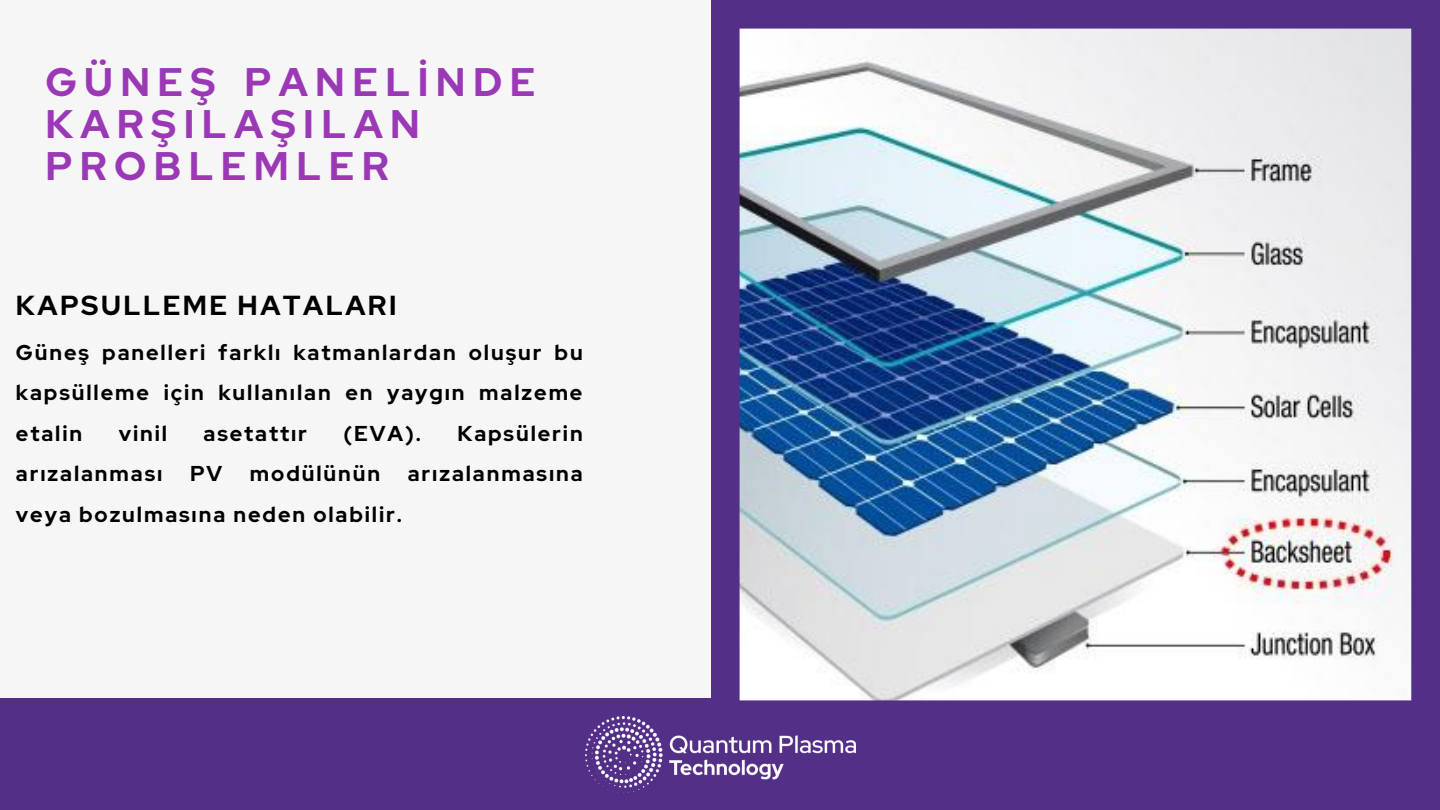
<style>
.page{position:relative;width:1440px;height:810px;background:#f6f6f6}
.page>*{position:absolute;margin:0;border:0;box-sizing:border-box;transform-origin:0 0}
.t1{font:700 39.7px/41.7px "Red Hat Display";letter-spacing:.185em;color:#9a38b6}
.t2{font:700 27.4px "Red Hat Display";letter-spacing:.09em;color:#000}
.t3{font:700 21.4px/40.5px "Red Hat Display";letter-spacing:.09em;color:#000;text-align:justify}
</style>
<div class="page">
<div style="left:1px;top:698px;width:1439px;height:112px;background:#532f87"></div>
<img style="left:585px;top:716px;width:270px;height:77px">
<svg style="left:711px;top:0;width:729px;height:729px"></svg>
<h1 class="t1" style="left:45px;top:61px;width:491px">GÜNEŞ PANELİNDE<br>KARŞILAŞILAN<br>PROBLEMLER</h1>
<p class="t2" style="left:16px;top:287px;width:382px">KAPSULLEME HATALARI</p>
<p class="t3" style="left:16px;top:332px;width:568px">Güneş panelleri farklı katmanlardan oluşur bu kapsülleme için kullanılan en yaygın malzeme etalin</p>
<p class="t3" style="left:119px;top:413px;width:50px">vinil</p>
<p class="t3" style="left:204px;top:413px;width:105px">asetattır</p>
<p class="t3" style="left:343px;top:413px;width:79px">(EVA).</p>
<p class="t3" style="left:457px;top:413px;width:127px">Kapsülerin</p>
<p class="t3" style="left:16px;top:453px;width:148px">arızalanması</p>
<p class="t3" style="left:190px;top:453px;width:34px">PV</p>
<p class="t3" style="left:250px;top:453px;width:132px">modülünün</p>
<p class="t3" style="left:408px;top:453px;width:176px">arızalanmasına</p>
<p class="t3" style="left:16px;top:494px;width:388px">veya bozulmasına neden olabilir.</p>
</div>
